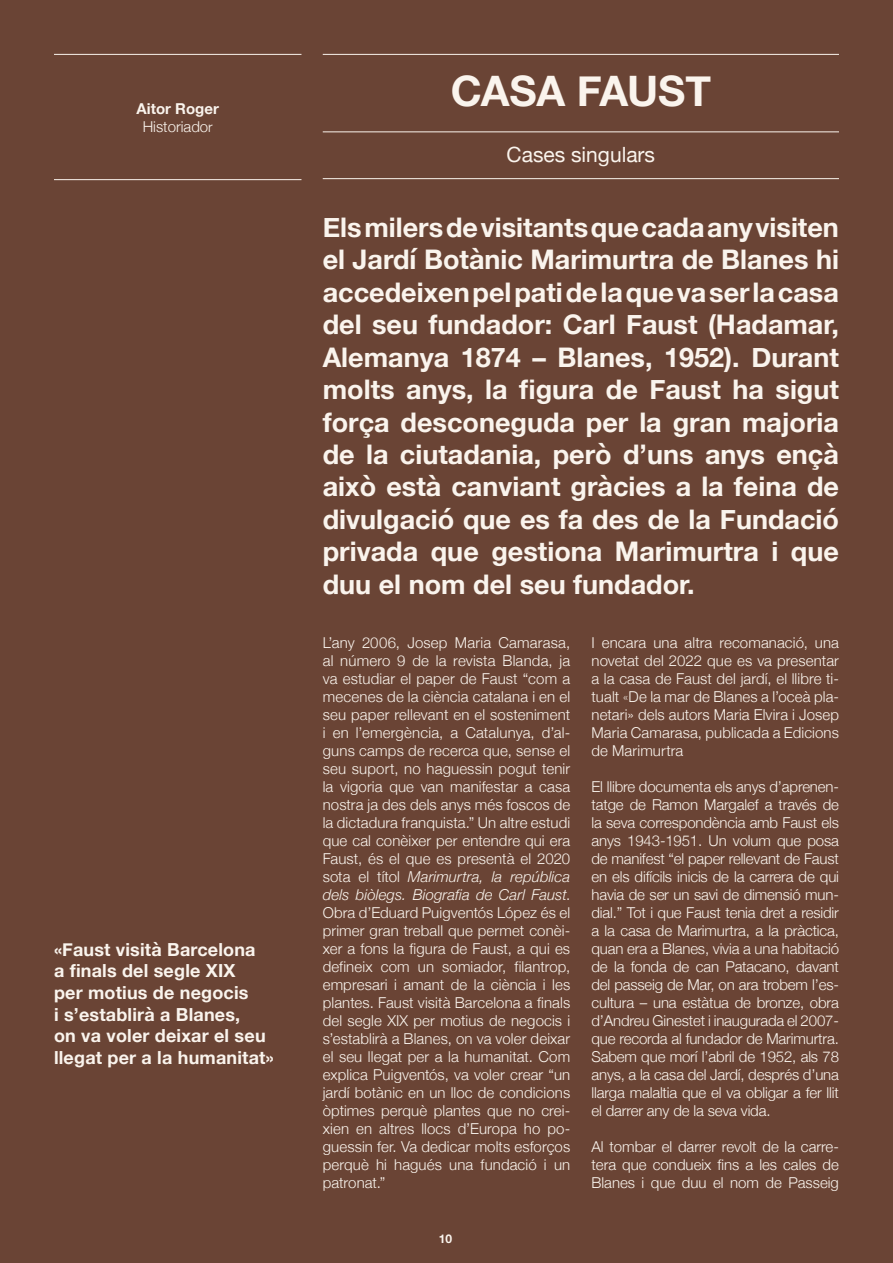
<style>
.page{position:relative;width:893px;height:1263px;background:#6a4435}
.page>*{position:absolute;margin:0;border:0;box-sizing:border-box;transform-origin:0 0}
.t1{font:700 42px "Helvetica Neue";letter-spacing:-.005em;color:#faf4ed}
.t2{font:700 27px/32.4px "Helvetica Neue";color:#faf4ed;text-align:justify}
.t3{font:21px "Helvetica Neue";color:#faf4ed}
.t4{font:700 18px/21.6px "Helvetica Neue";letter-spacing:.01em;color:#faf4ed}
.t5{font:300 15px/18px "Helvetica Neue";color:#faf4ed;text-align:justify}
.t6{font:700 15px/18px "Helvetica Neue";color:#faf4ed;text-align:center}
.t7{font:700 12px "Helvetica Neue";color:#faf4ed}
.s1{font-weight:300}
.s2{font-weight:300;font-size:14.25px}
.s3{font-style:italic}
.s4{font-weight:100}
</style>
<div class="page">
<hr style="left:323px;top:131px;width:516px;height:1px;background:#faf4ed">
<hr style="left:323px;top:178px;width:516px;height:1px;background:#faf4ed">
<hr style="left:323px;top:54px;width:516px;height:1px;background:#faf4ed">
<hr style="left:54px;top:54px;width:247px;height:1px;background:#faf4ed">
<hr style="left:54px;top:179px;width:247px;height:1px;background:#faf4ed">
<p class="t6" style="left:137px;top:100px;width:84px">Aitor Roger<br><span class="s1">Historiado</span><span class="s2">r</span></p>
<p class="t4" style="left:54px;top:939px;width:221px">«Faust visità Barcelona<br>a finals del segle XIX<br>per motius de negocis<br>i s’establirà a Blanes,<br>on va voler deixar el seu llegat per a la humanitat»</p>
<h1 class="t1" style="left:451px;top:58px;width:262px">CASA FAUST</h1>
<h3 class="t3" style="left:507px;top:139px;width:150px">Cases singulars</h3>
<p class="t2" style="left:323px;top:212px;width:518px">Els milers de visitants que cada any visiten el Jardí Botànic Marimurtra de Blanes hi accedeixen pel pati de la que va ser la casa del seu fundador: Carl Faust (Hadamar, Alemanya 1874 – Blanes, 1952). Durant molts anys, la figura de Faust ha sigut força desconeguda per la gran majoria de la ciutadania, però d’uns anys ençà això està canviant gràcies a la feina de divulgació que es fa des de la Fundació privada que gestiona Marimurtra i que duu el nom del seu fundador.</p>
<p class="t5" style="left:323px;top:633px;width:249px">L’any 2006, Josep Maria Camarasa, al número 9 de la revista Blanda, ja va estudiar el paper de Faust “com a mecenes de la ciència catalana i en el seu paper rellevant en el sosteniment i en l’emergència, a Catalunya, d’al&shy;guns camps de recerca que, sense el seu suport, no haguessin pogut tenir la vigoria que van manifestar a casa nostra ja des dels anys més foscos de la dictadura franquista.” Un altre estudi que cal conèixer per entendre qui era Faust, és el que es presentà el 2020 sota el títol <span class="s3">Marimurtra, la república dels biòlegs. Biografia de Carl Faust</span>.<br>Obra d’Eduard Puigventós López és el primer gran treball que permet conèi&shy;xer a fons la figura de Faust, a qui es defineix com un somiador, filantrop, empresari i amant de la ciència i les plantes. Faust visità Barcelona a finals del segle XIX per motius de negocis i s’establirà a Blanes, on va voler deixar el seu llegat per a la humanitat. Com explica Puigventós, va voler crear “un jardí botànic en un lloc de condicions òptimes perquè plantes que no crei&shy;xien en altres llocs d’Europa ho po&shy;guessin fer. Va dedicar molts esforços perquè hi hagués una fundació i un patronat.”</p>
<p class="t5" style="left:591px;top:633px;width:249px">I encara una altra recomanació, una novetat del 2022 que es va presentar a la casa de Faust del jardí, el llibre ti&shy;tualt <span class="s4">«</span>De la mar de Blanes a l’oceà pla&shy;netari» dels autors Maria Elvira i Josep Maria Camarasa, publicada a Edicions de Marimurtra</p>
<p class="t5" style="left:591px;top:777px;width:249px">El llibre documenta els anys d’aprenen&shy;tatge de Ramon Margalef a través de la seva correspondència amb Faust els anys 1943-1951. Un volum que posa de manifest “el paper rellevant de Faust en els difícils inicis de la carrera de qui havia de ser un savi de dimensió mun&shy;dial.” Tot i que Faust tenia dret a residir a la casa de Marimurtra, a la pràctica, quan era a Blanes, vivia a una habitació de la fonda de can Patacano, davant del passeig de Mar, on ara trobem l’es&shy;cultura – una estàtua de bronze, obra d’Andreu Ginestet i inaugurada el 2007- que recorda al fundador de Marimurtra.<br>Sabem que morí l’abril de 1952, als 78 anys, a la casa del Jardí, després d’una llarga malaltia que el va obligar a fer llit el darrer any de la seva vida.</p>
<p class="t5" style="left:591px;top:1137px;width:249px">Al tombar el darrer revolt de la carre&shy;tera que condueix fins a les cales de Blanes i que duu el nom de Passeig</p>
<p class="t7" style="left:439px;top:1229px;width:15px">10</p>
</div>
